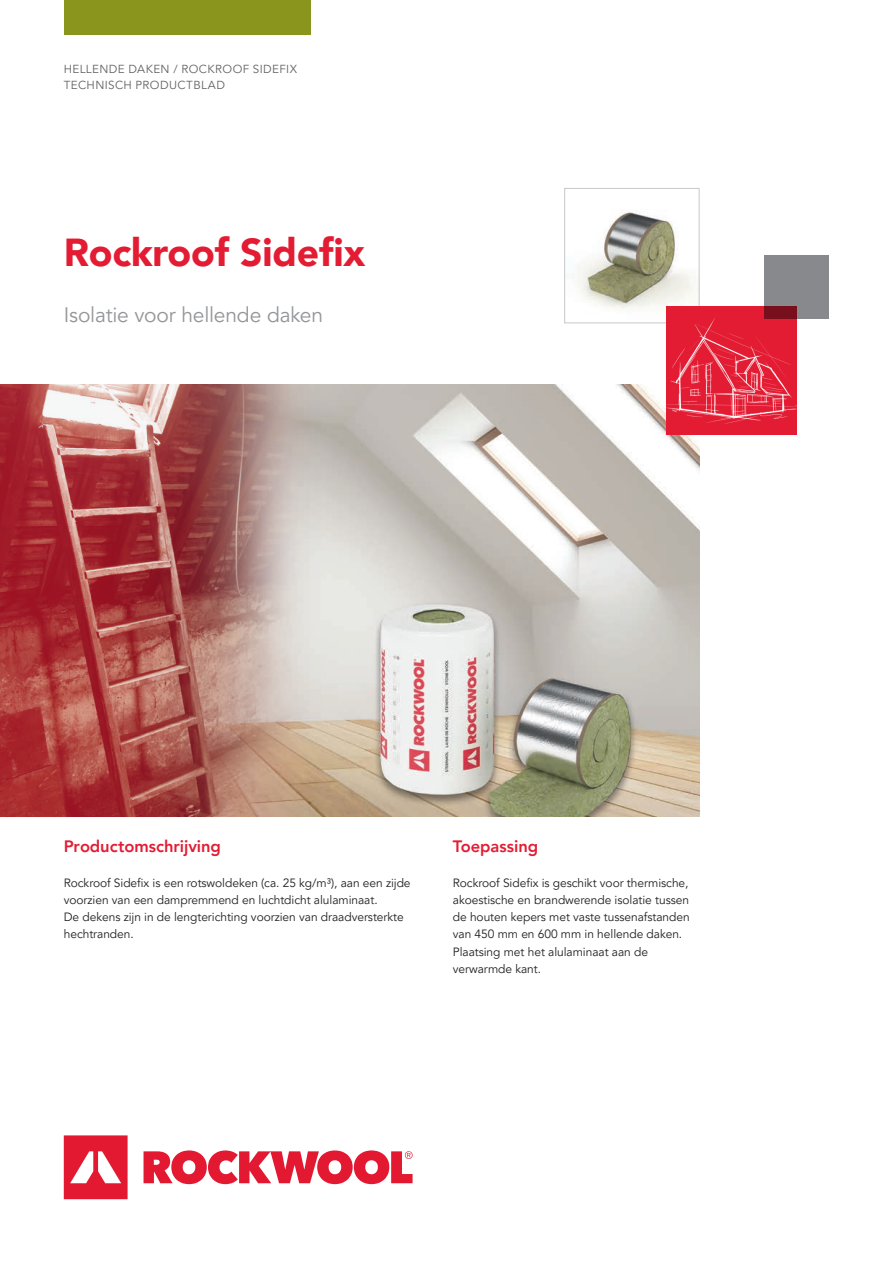
<style>
.page{position:relative;width:893px;height:1263px;background:#fff}
.page>*{position:absolute;margin:0;border:0;box-sizing:border-box;transform-origin:0 0}
.t1{font:900 39px "Avenir LT Pro";letter-spacing:-.005em;color:#e31c33}
.t2{font:21px "Avenir LT Pro";letter-spacing:-.01em;color:#939598}
.t3{font:800 16.5px "Avenir LT Pro";letter-spacing:-.005em;color:#e31c33}
.t4{font:12px/17.2px "Avenir LT Pro";letter-spacing:-.005em;color:#231f20}
.t5{font:11.7px/16.5px "Avenir LT Pro";letter-spacing:.035em;color:#636366}
</style>
<div class="page">
<img style="left:577px;top:212px;width:120px;height:97px">
<div style="left:564px;top:188px;width:135px;height:135px;border:1px solid #c7c8ca"></div>
<img style="left:310px;top:385px;width:389px;height:431px">
<img style="left:0;top:385px;width:310px;height:431px">
<div style="left:666px;top:306px;width:130px;height:128px;background:#e31c33"></div>
<img style="left:666px;top:318px;width:130px;height:106px">
<svg style="left:64px;top:1135px;width:349px;height:64px"></svg>
<div style="left:64px;top:0;width:246px;height:34px;background:#8a951e"></div>
<div style="left:764px;top:255px;width:65px;height:64px;background:#87898c"></div>
<p class="t5" style="left:64px;top:61px;width:235px">HELLENDE DAKEN / ROCKROOF SIDEFIX<br>TECHNISCH PRODUCTBLAD</p>
<h1 class="t1" style="left:64px;top:229px;width:303px">Rockroof Sidefix</h1>
<h2 class="t2" style="left:64px;top:302px;width:261px">Isolatie voor hellende daken</h2>
<h3 class="t3" style="left:64px;top:837px;width:159px">Productomschrijving</h3>
<p class="t4" style="left:64px;top:874px;width:348px">Rockroof Sidefix is een rotswoldeken (ca. 25 kg/m³), aan een zijde voorzien van een dampremmend en luchtdicht alulaminaat.<br>De dekens zijn in de lengterichting voorzien van draadversterkte hechtranden.</p>
<h3 class="t3" style="left:453px;top:837px;width:87px">Toepassing</h3>
<p class="t4" style="left:453px;top:874px;width:238px">Rockroof Sidefix is geschikt voor thermische, akoestische en brandwerende isolatie tussen de houten kepers met vaste tussenafstanden van 450 mm en 600 mm in hellende daken.<br>Plaatsing met het alulaminaat aan de verwarmde kant.</p>
</div>
